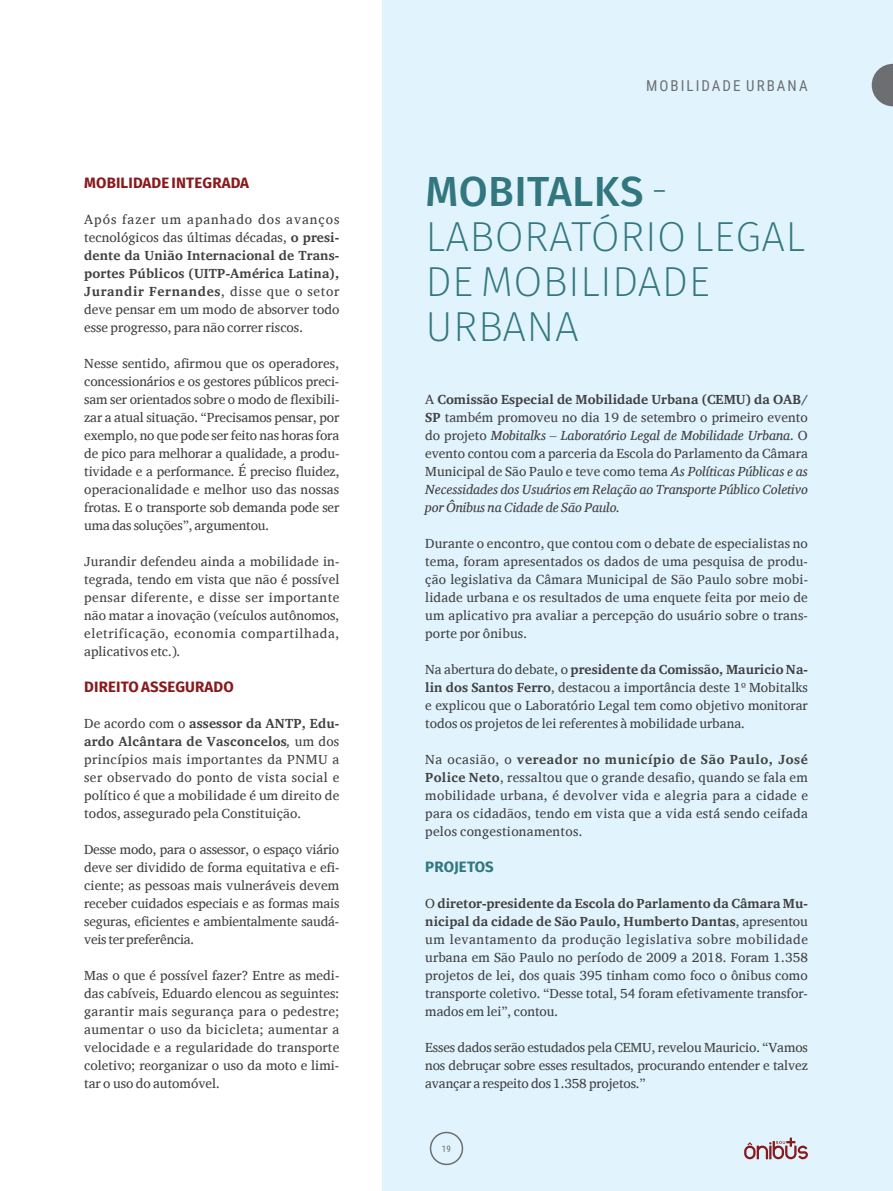
<style>
.page{position:relative;width:893px;height:1191px;background:#fff}
.page>*{position:absolute;margin:0;border:0;box-sizing:border-box;transform-origin:0 0}
.t1{font:200 42px/45px "Fira Sans";letter-spacing:.01em;color:#32777f}
.t2{font:700 15px "Fira Sans";letter-spacing:.01em;color:#891a1c}
.t3{font:15px "Roboto Condensed";letter-spacing:.135em;color:#6d6e71}
.t4{font:700 15px "Fira Sans";letter-spacing:.005em;color:#32777f}
.t5{font:13.5px/18px "Charis SIL";color:#414042;text-align:justify}
.t6{font:italic 13.5px/18px "Charis SIL";color:#414042;text-align:justify}
.t7{font:9px "Roboto Condensed";color:#6d6e71}
.s1{font-weight:700}
.s2{font-style:italic}
.s3{font-weight:500}
.s4{font-style:normal}
.s5{font-weight:700;font-style:normal}
</style>
<div class="page">
<div style="left:383px;top:0;width:510px;height:1191px;background:#e1f4fd"></div>
<svg style="left:872px;top:64px;width:21px;height:42px"></svg>
<svg style="left:744px;top:1137px;width:64px;height:22px"></svg>
<div style="left:430px;top:1131px;width:33px;height:34px;border:2px solid #6d6e71;border-radius:50%"></div>
<p class="t2" style="left:84px;top:172px;width:166px">MOBILIDADE INTEGRADA</p>
<p class="t5" style="left:84px;top:210px;width:257px">Após fazer um apanhado dos avanços tecnológicos das últimas décadas, <span class="s1">o presi&shy;dente da União Internacional de Trans&shy;portes Públicos (UITP-América Latina), Jurandir Fernandes</span>, disse que o setor deve pensar em um modo de absorver todo esse progresso, para não correr riscos.</p>
<p class="t5" style="left:84px;top:354px;width:257px">Nesse sentido, afirmou que os operadores, concessionários e os gestores públicos preci&shy;sam ser orientados sobre o modo de flexibili&shy;zar a atual situação. “Precisamos pensar, por exemplo, no que pode ser feito nas horas fora de pico para melhorar a qualidade, a produ&shy;tividade e a performance. É preciso fluidez, operacionalidade e melhor uso das nossas frotas. E o transporte sob demanda pode ser uma das soluções”, argumentou.</p>
<p class="t5" style="left:84px;top:552px;width:257px">Jurandir defendeu ainda a mobilidade in&shy;tegrada, tendo em vista que não é possível pensar diferente, e disse ser importante não matar a inovação (veículos autônomos, eletrificação, economia compartilhada, aplicativos etc.)<span class="s2">.</span></p>
<p class="t2" style="left:84px;top:676px;width:151px">DIREITO ASSEGURADO</p>
<p class="t5" style="left:84px;top:714px;width:257px">De acordo com o <span class="s1">assessor da ANTP, Edu&shy;ardo Alcântara de Vasconcelos</span><span class="s2">,</span> um dos princípios mais importantes da PNMU a ser observado do ponto de vista social e político é que a mobilidade é um direito de todos, assegurado pela Constituição.</p>
<p class="t5" style="left:84px;top:840px;width:257px">Desse modo, para o assessor, o espaço viário deve ser dividido de forma equitativa e efi&shy;ciente; as pessoas mais vulneráveis devem receber cuidados especiais e as formas mais seguras, eficientes e ambientalmente saudá&shy;veis ter preferência.</p>
<p class="t5" style="left:84px;top:966px;width:257px">Mas o que é possível fazer? Entre as medi&shy;das cabíveis, Eduardo elencou as seguintes: garantir mais segurança para o pedestre; aumentar o uso da bicicleta; aumentar a velocidade e a regularidade do transporte coletivo; reorganizar o uso da moto e limi&shy;tar o uso do automóvel.</p>
<p class="t3" style="left:646px;top:75px;width:163px">MOBILIDADE URBANA</p>
<h1 class="t1" style="left:425px;top:169px;width:381px"><span class="s3">MOBITALKS</span> -<br>LABORATÓRIO LEGAL<br>DE MOBILIDADE<br>URBANA</h1>
<p class="t6" style="left:425px;top:390px;width:384px"><span class="s4">A</span> <span class="s5">Comissão Especial de Mobilidade Urbana (CEMU) da OAB/ SP</span> <span class="s4">também promoveu no dia 19 de setembro o primeiro evento do projeto</span> Mobitalks – Laboratório Legal de Mobilidade Urbana<span class="s4">. O evento contou com a parceria da Escola do Parlamento da Câmara Municipal de São Paulo e teve como tema</span> As Políticas Públicas e as Necessidades dos Usuários em Relação ao Transporte Público Coletivo por Ônibus na Cidade de São Paulo.</p>
<p class="t5" style="left:425px;top:534px;width:384px">Durante o encontro, que contou com o debate de especialistas no tema, foram apresentados os dados de uma pesquisa de produ&shy;ção legislativa da Câmara Municipal de São Paulo sobre mobi&shy;lidade urbana e os resultados de uma enquete feita por meio de um aplicativo pra avaliar a percepção do usuário sobre o trans&shy;porte por ônibus.</p>
<p class="t5" style="left:425px;top:660px;width:384px">Na abertura do debate, o <span class="s1">presidente da Comissão, Mauricio Na&shy;lin dos Santos Ferro</span>, destacou a importância deste 1º Mobitalks e explicou que o Laboratório Legal tem como objetivo monitorar todos os projetos de lei referentes à mobilidade urbana.</p>
<p class="t5" style="left:425px;top:750px;width:384px">Na ocasião, o <span class="s1">vereador no município de São Paulo, José Police Neto</span>, ressaltou que o grande desafio, quando se fala em mobilidade urbana, é devolver vida e alegria para a cidade e para os cidadãos, tendo em vista que a vida está sendo ceifada pelos congestionamentos.</p>
<p class="t4" style="left:425px;top:856px;width:70px">PROJETOS</p>
<p class="t5" style="left:425px;top:894px;width:384px">O <span class="s1">diretor-presidente da Escola do Parlamento da Câmara Mu&shy;nicipal da cidade de São Paulo, Humberto Dantas</span>, apresentou um levantamento da produção legislativa sobre mobilidade urbana em São Paulo no período de 2009 a 2018. Foram 1.358 projetos de lei, dos quais 395 tinham como foco o ônibus como transporte coletivo. “Desse total, 54 foram efetivamente transfor&shy;mados em lei”, contou.</p>
<p class="t5" style="left:425px;top:1038px;width:384px">Esses dados serão estudados pela CEMU, revelou Mauricio. “Vamos nos debruçar sobre esses resultados, procurando entender e talvez avançar a respeito dos 1.358 projetos.”</p>
<p class="t7" style="left:442px;top:1142px;width:11px">19</p>
</div>
